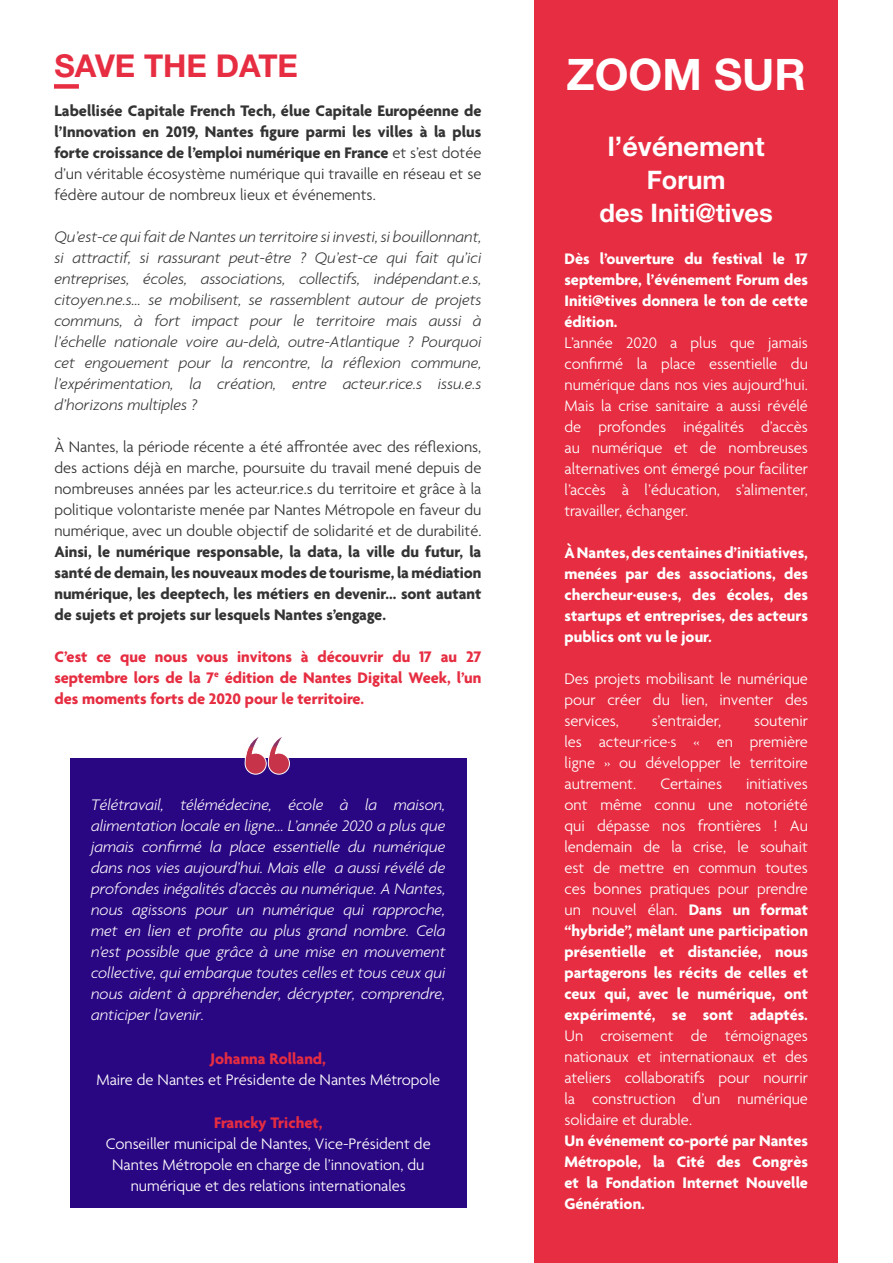
<style>
.page{position:relative;width:893px;height:1263px;background:#fff}
.page>*{position:absolute;margin:0;border:0;box-sizing:border-box;transform-origin:0 0}
.t1{font:700 43.5px "Helvetica Neue LT Std";color:#fff}
.t2{font:700 31.5px "Helvetica Neue LT Std";color:#e62d41}
.t3{font:700 27px "Helvetica Neue LT Std";color:#fff}
.t4{font:700 25.5px/33px "Helvetica Neue LT Std";color:#fff;text-align:center}
.t5{font:300 16.5px/21px "Agenda";color:#fff;text-align:justify}
.t6{font:700 16.5px/21px "Agenda";color:#333;text-align:justify}
.t7{font:italic 300 16.5px/21px "Agenda";color:#333;text-align:justify}
.t8{font:italic 300 16.5px/21px "Agenda";color:#fff;text-align:justify}
.t9{font:700 16.5px/21px "Agenda";color:#fff;text-align:justify}
.t10{font:300 16.5px/21px "Agenda";color:#333;text-align:justify}
.t11{font:700 16.5px/21px "Agenda";color:#e62d41;text-align:justify}
.s1{font-weight:300}
.s2{font-weight:700}
</style>
<div class="page">
<div style="left:534px;top:1px;width:304px;height:1262px;background:#e62d41"></div>
<div style="left:54px;top:84px;width:25px;height:5px;background:#e62d41"></div>
<div style="left:70px;top:759px;width:397px;height:449px;background:#2a0782"></div>
<svg style="left:244px;top:737px;width:46px;height:38px"></svg>
<h2 class="t2" style="left:54px;top:46px;width:245px">SAVE THE DATE</h2>
<p class="t6" style="left:54px;top:101px;width:428px">Labellisée Capitale French Tech, élue Capitale Européenne de l’Innovation en 2019, Nantes figure parmi les villes à la plus forte croissance de l’emploi numérique en France <span class="s1">et s’est dotée d’un véritable écosystème numérique qui travaille en réseau et se fédère autour de nombreux lieux et événements.</span></p>
<p class="t7" style="left:54px;top:226px;width:429px">Qu’est-ce qui fait de Nantes un territoire si investi, si bouillonnant, si attractif, si rassurant peut-être ? Qu’est-ce qui fait qu’ici entreprises, écoles, associations, collectifs, indépendant.e.s, citoyen.ne.s… se mobilisent, se rassemblent autour de projets communs, à fort impact pour le territoire mais aussi à l’échelle nationale voire au-delà, outre-Atlantique ? Pourquoi cet engouement pour la rencontre, la réflexion commune, l’expérimentation, la création, entre acteur.rice.s issu.e.s d’horizons multiples ?</p>
<p class="t10" style="left:54px;top:437px;width:429px">À Nantes, la période récente a été affrontée avec des réflexions, des actions déjà en marche, poursuite du travail mené depuis de nombreuses années par les acteur.rice.s du territoire et grâce à la politique volontariste menée par Nantes Métropole en faveur du numérique, avec un double objectif de solidarité et de durabilité.</p>
<p class="t6" style="left:54px;top:542px;width:428px">Ainsi, le numérique responsable, la data, la ville du futur, la santé de demain, les nouveaux modes de tourisme, la médiation numérique, les deeptech, les métiers en devenir... sont autant de sujets et projets sur lesquels Nantes s’engage.</p>
<p class="t11" style="left:54px;top:647px;width:429px">C’est ce que nous vous invitons à découvrir du 17 au 27 septembre lors de la 7<sup>e</sup> édition de Nantes Digital Week, l’un des moments forts de 2020 pour le territoire.</p>
<p class="t8" style="left:91px;top:794px;width:356px">Télétravail, télémédecine, école à la maison, alimentation locale en ligne… L’année 2020 a plus que jamais confirmé la place essentielle du numérique dans nos vies aujourd’hui. Mais elle a aussi révélé de profondes inégalités d’accès au numérique. A Nantes, nous agissons pour un numérique qui rapproche, met en lien et profite au plus grand nombre. Cela n'est possible que grâce à une mise en mouvement collective, qui embarque toutes celles et tous ceux qui nous aident à appréhender, décrypter, comprendre, anticiper l’avenir.</p>
<p class="t11" style="left:211px;top:1049px;width:117px">Johanna Rolland,</p>
<p class="t5" style="left:96px;top:1070px;width:345px">Maire de Nantes et Présidente de Nantes Métropole</p>
<p class="t11" style="left:214px;top:1113px;width:110px">Francky Trichet,</p>
<p class="t5" style="left:106px;top:1134px;width:326px;text-align:center">Conseiller municipal de Nantes, Vice-Président de<br>Nantes Métropole en charge de l’innovation, du numérique et des relations internationales</p>
<h1 class="t1" style="left:567px;top:47px;width:241px">ZOOM SUR</h1>
<h3 class="t3" style="left:608px;top:130px;width:158px">l’événement</h3>
<h3 class="t4" style="left:600px;top:163px;width:175px">Forum<br>des Initi@tives</h3>
<p class="t9" style="left:564px;top:249px;width:245px">Dès l’ouverture du festival le 17 septembre, l’événement Forum des Initi@tives donnera le ton de cette édition.</p>
<p class="t5" style="left:564px;top:333px;width:245px">L’année 2020 a plus que jamais confirmé la place essentielle du numérique dans nos vies aujourd’hui.<br>Mais la crise sanitaire a aussi révélé de profondes inégalités d’accès au numérique et de nombreuses alternatives ont émergé pour faciliter l’accès à l’éducation, s’alimenter, travailler, échanger.</p>
<p class="t9" style="left:564px;top:543px;width:245px">À Nantes, des centaines d’initiatives, menées par des associations, des chercheur·euse·s, des écoles, des startups et entreprises, des acteurs publics ont vu le jour.</p>
<p class="t5" style="left:564px;top:669px;width:245px">Des projets mobilisant le numérique pour créer du lien, inventer des services,</p>
<p class="t5" style="left:652px;top:711px;width:71px">s’entraider,</p>
<p class="t5" style="left:564px;top:711px;width:245px;text-indent:190px">soutenir les acteur·rice·s « en première ligne » ou développer le territoire autrement.</p>
<p class="t5" style="left:660px;top:774px;width:63px">Certaines</p>
<p class="t5" style="left:564px;top:774px;width:245px;text-indent:182px">initiatives ont même connu une notoriété qui dépasse nos frontières ! Au lendemain de la crise, le souhait est de mettre en commun toutes ces bonnes pratiques pour prendre un nouvel élan. <span class="s2">Dans un format “hybride”, mêlant une participation présentielle et distanciée, nous partagerons les récits de celles et ceux qui, avec le numérique, ont expérimenté, se sont adaptés.</span></p>
<p class="t5" style="left:564px;top:1026px;width:245px">Un croisement de témoignages nationaux et internationaux et des ateliers collaboratifs pour nourrir la construction d’un numérique solidaire et durable.</p>
<p class="t9" style="left:564px;top:1131px;width:245px">Un événement co-porté par Nantes Métropole, la Cité des Congrès et la Fondation Internet Nouvelle Génération.</p>
</div>
